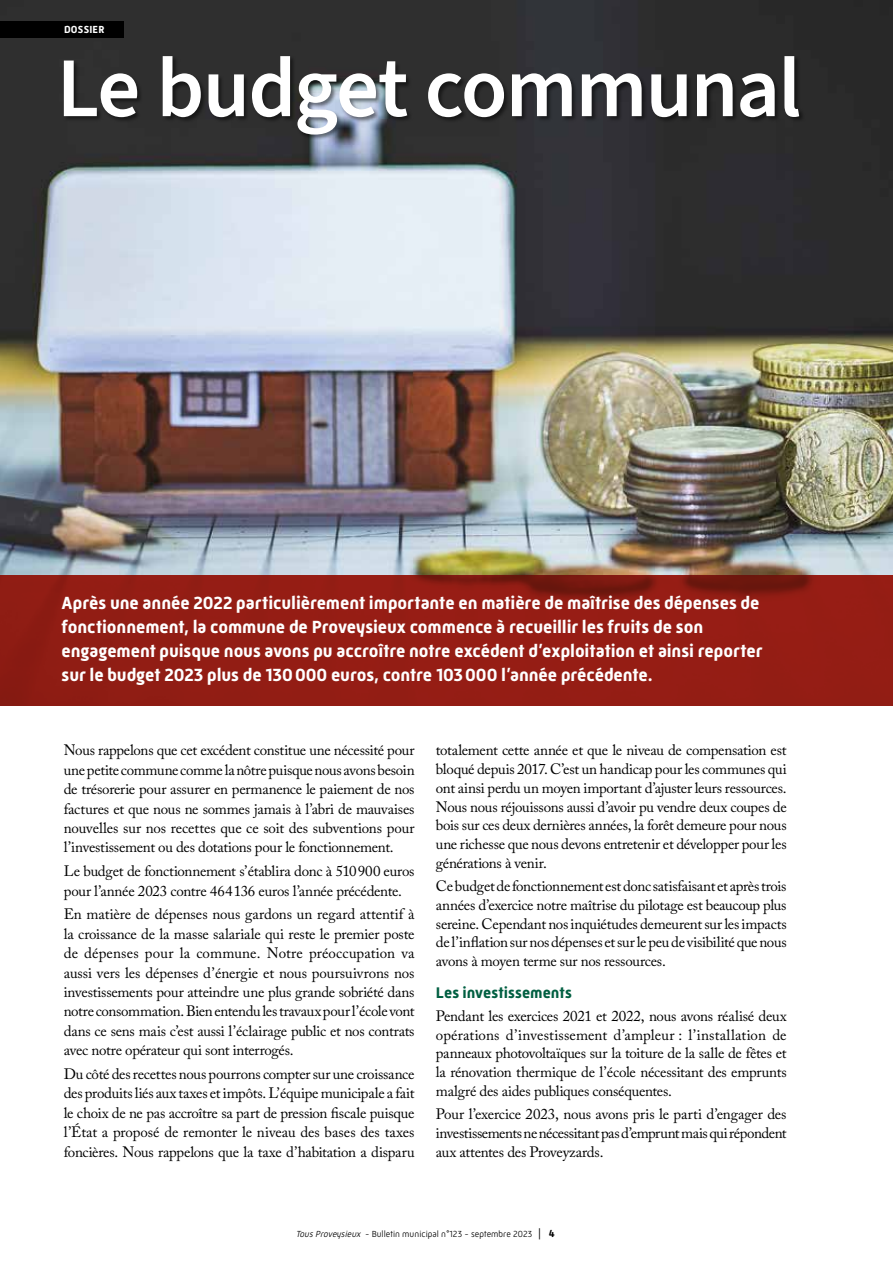
<style>
.page{position:relative;width:893px;height:1263px;background:#fff}
.page>*{position:absolute;margin:0;border:0;box-sizing:border-box;transform-origin:0 0}
.t1{font:600 85.05px "Source Sans 3";letter-spacing:-.02em;color:#fff}
.t2{font:700 18px/24px "Mic 32 New";letter-spacing:-.005em;color:#fff}
.t3{font:700 15.75px "Mic 32 New";letter-spacing:.005em;color:#005f41}
.t4{font:15px/19.5px "Adobe Caslon Pro";letter-spacing:-.02em;color:#000;text-align:justify}
.t5{font:700 10.5px "Mic 32 New";letter-spacing:.02em;color:#fff}
.t6{font:300 9px "Mic 32 New";color:#000}
.s1{font-style:italic}
.s2{font-size:12px}
.s3{font-weight:700;font-size:10.5px}
</style>
<div class="page">
<img style="left:0;top:0;width:893px;height:575px">
<img style="left:0;top:575px;width:893px;height:131px">
<div style="left:0;top:21px;width:123px;height:17px;background:#000"></div>
<div style="left:64px;top:55px;width:742px;height:86px;background:#000;opacity:.5"></div>
<p class="t5" style="left:64px;top:24px;width:42px">DOSSIER</p>
<h1 class="t1" style="left:57px;top:33px;width:746px">Le budget communal</h1>
<p class="t2" style="left:62px;top:591px;width:702px">Après une année 2022 particulièrement importante en matière de maîtrise des dépenses de fonctionnement, la commune de Proveysieux commence à recueillir les fruits de son engagement puisque nous avons pu accroître notre excédent d’exploitation et ainsi reporter sur le budget 2023 plus de 130000 euros, contre 103000 l’année précédente.</p>
<p class="t4" style="left:64px;top:740px;width:352px">Nous rappelons que cet excédent constitue une nécessité pour une petite commune comme la nôtre puisque nous avons besoin de trésorerie pour assurer en permanence le paiement de nos factures et que nous ne sommes jamais à l’abri de mauvaises nouvelles sur nos recettes que ce soit des subventions pour l’investissement ou des dotations pour le fonctionnement.</p>
<p class="t4" style="left:64px;top:861px;width:352px">Le budget de fonctionnement s’établira donc à 510900 euros pour l’année 2023 contre 464136 euros l’année précédente.</p>
<p class="t4" style="left:64px;top:904px;width:352px">En matière de dépenses nous gardons un regard attentif à la croissance de la masse salariale qui reste le premier poste de dépenses pour la commune. Notre préoccupation va aussi vers les dépenses d’énergie et nous poursuivrons nos investissements pour atteindre une plus grande sobriété dans notre consommation. Bien entendu les travaux pour l’école vont dans ce sens mais c’est aussi l’éclairage public et nos contrats avec notre opérateur qui sont interrogés.</p>
<p class="t4" style="left:64px;top:1064px;width:352px">Du côté des recettes nous pourrons compter sur une croissance des produits liés aux taxes et impôts. L’équipe municipale a fait le choix de ne pas accroître sa part de pression fiscale puisque l’État a proposé de remonter le niveau des bases des taxes foncières. Nous rappelons que la taxe d’habitation a disparu</p>
<p class="t4" style="left:436px;top:741px;width:352px;line-height:18.8px">totalement cette année et que le niveau de compensation est bloqué depuis 2017. C’est un handicap pour les communes qui ont ainsi perdu un moyen important d’ajuster leurs ressources.<br>Nous nous réjouissons aussi d’avoir pu vendre deux coupes de bois sur ces deux dernières années, la forêt demeure pour nous une richesse que nous devons entretenir et développer pour les générations à venir.</p>
<p class="t4" style="left:436px;top:876px;width:352px;line-height:18.8px">Ce budget de fonctionnement est donc satisfaisant et après trois années d’exercice notre maîtrise du pilotage est beaucoup plus sereine. Cependant nos inquiétudes demeurent sur les impacts de l’inflation sur nos dépenses et sur le peu de visibilité que nous avons à moyen terme sur nos ressources.</p>
<p class="t3" style="left:436px;top:984px;width:138px">Les investissements</p>
<p class="t4" style="left:436px;top:1006px;width:352px;line-height:18.8px">Pendant les exercices 2021 et 2022, nous avons réalisé deux opérations d’investissement d’ampleur : l’installation de panneaux photovoltaïques sur la toiture de la salle de fêtes et la rénovation thermique de l’école nécessitant des emprunts malgré des aides publiques conséquentes.</p>
<p class="t4" style="left:436px;top:1104px;width:352px;line-height:18.8px">Pour l’exercice 2023, nous avons pris le parti d’engager des investissements ne nécessitant pas d’emprunt mais qui répondent aux attentes des Proveyzards.</p>
<p class="t6" style="left:296px;top:1229px;width:260px"><span class="s1">TousProveysieux</span> - Bulletin municipal n°123 - septembre 2023 <span class="s2">|</span> <span class="s3">4</span></p>
</div>
